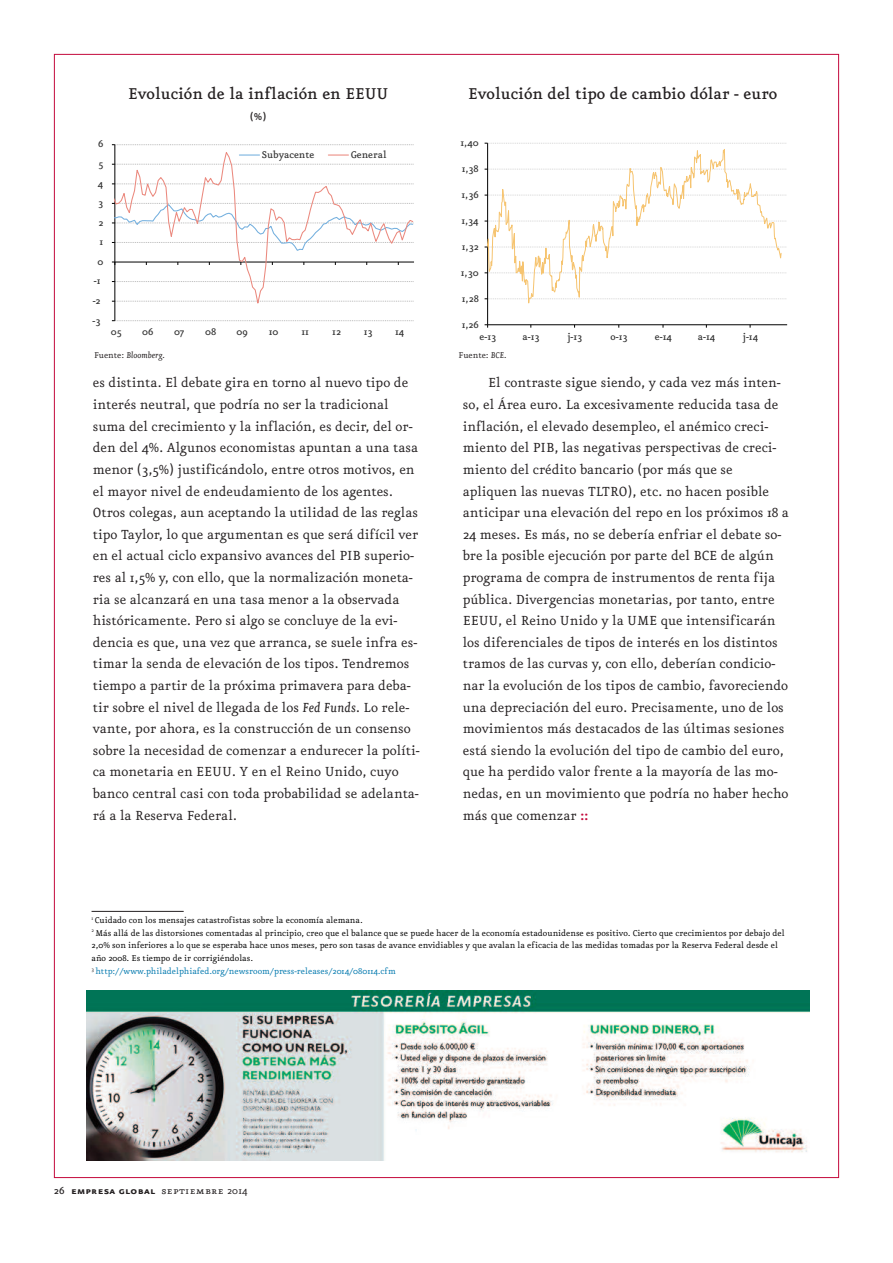
<style>
.page{position:relative;width:893px;height:1263px;background:#fff}
.page>*{position:absolute;margin:0;border:0;box-sizing:border-box;transform-origin:0 0}
.t1{font:500 18.75px "Eureka";color:#231f20}
.t2{font:15.75px/21.6px "Eureka";color:#231f20}
.t3{font:12px "Eureka Sans Bold Caps";letter-spacing:.025em;color:#231f20}
.t4{font:500 12px "Eureka";color:#231f20}
.t5{font:500 11.55px "Eureka";letter-spacing:-.005em;color:#333}
.t6{font:10.2px/12.8px "Eureka";color:#000}
.t7{font:italic 10.2px "Eureka";color:#231f20}
.t8{font:10.2px "Eureka";color:#231f20}
.s1{font-style:normal}
.s2{font-style:italic}
.s3{font-family:"Eureka Sans";font-weight:700;color:#c40a3c}
.s4{color:#0078ae}
.s5{font-family:"Eureka";font-weight:500}
.s6{font-family:"Eureka Small Caps"}
.s7{font-family:"Eureka"}
</style>
<div class="page">
<img style="left:87px;top:991px;width:723px;height:170px">
<hr style="left:92px;top:911px;width:92px;height:1px;background:#231f20">
<hr style="left:115px;top:145px;width:1px;height:176px;background:#000">
<svg style="left:112px;top:320px;width:302px;height:1px"></svg>
<svg style="left:115px;top:145px;width:299px;height:163px"></svg>
<hr style="left:239px;top:154px;width:21px;height:2px;background:#73afde">
<hr style="left:328px;top:154px;width:20px;height:2px;background:#eb897e">
<svg style="left:485px;top:142px;width:302px;height:186px"></svg>
<p class="t5" style="left:98px;top:139px;width:7px">6</p>
<p class="t5" style="left:99px;top:158px;width:6px">5</p>
<p class="t5" style="left:98px;top:178px;width:7px">4</p>
<p class="t5" style="left:98px;top:197px;width:7px">3</p>
<p class="t5" style="left:98px;top:217px;width:6px">2</p>
<p class="t5" style="left:99px;top:236px;width:5px">1</p>
<p class="t5" style="left:97px;top:256px;width:7px">0</p>
<p class="t5" style="left:94px;top:276px;width:8px">-1</p>
<p class="t5" style="left:93px;top:295px;width:9px">-2</p>
<p class="t5" style="left:93px;top:315px;width:9px">-3</p>
<p class="t1" style="left:128px;top:85px;width:262px">Evolución de la inflación en EEUU</p>
<p class="t4" style="left:250px;top:111px;width:18px">(%)</p>
<p class="t5" style="left:262px;top:149px;width:54px">Subyacente</p>
<p class="t5" style="left:351px;top:149px;width:38px">General</p>
<p class="t5" style="left:111px;top:327px;width:12px">05</p>
<p class="t5" style="left:142px;top:327px;width:13px">06</p>
<p class="t5" style="left:174px;top:327px;width:12px">07</p>
<p class="t5" style="left:205px;top:327px;width:13px">08</p>
<p class="t5" style="left:237px;top:327px;width:13px">09</p>
<p class="t5" style="left:269px;top:327px;width:11px">10</p>
<p class="t5" style="left:301px;top:327px;width:9px">11</p>
<p class="t5" style="left:332px;top:327px;width:10px">12</p>
<p class="t5" style="left:364px;top:327px;width:10px">13</p>
<p class="t5" style="left:395px;top:327px;width:11px">14</p>
<p class="t7" style="left:94px;top:350px;width:72px"><span class="s1">Fuente:</span> Bloomberg.</p>
<p class="t1" style="left:468px;top:85px;width:311px">Evolución del tipo de cambio dólar - euro</p>
<p class="t5" style="left:460px;top:137px;width:20px">1,40</p>
<p class="t5" style="left:462px;top:163px;width:19px">1,38</p>
<p class="t5" style="left:461px;top:189px;width:19px">1,36</p>
<p class="t5" style="left:461px;top:215px;width:19px">1,34</p>
<p class="t5" style="left:462px;top:241px;width:18px">1,32</p>
<p class="t5" style="left:461px;top:267px;width:19px">1,30</p>
<p class="t5" style="left:462px;top:293px;width:18px">1,28</p>
<p class="t5" style="left:462px;top:319px;width:19px">1,26</p>
<p class="t5" style="left:479px;top:331px;width:18px">e-13</p>
<p class="t5" style="left:523px;top:331px;width:19px">a-13</p>
<p class="t5" style="left:567px;top:331px;width:17px">j-13</p>
<p class="t5" style="left:611px;top:331px;width:19px">o-13</p>
<p class="t5" style="left:655px;top:331px;width:19px">e-14</p>
<p class="t5" style="left:698px;top:331px;width:19px">a-14</p>
<p class="t5" style="left:743px;top:331px;width:17px">j-14</p>
<p class="t8" style="left:459px;top:350px;width:49px">Fuente: <span class="s2">BCE.</span></p>
<p class="t2" style="left:93px;top:373px;width:328px">es distinta. El debate gira en torno al nuevo tipo de interés neutral, que podría no ser la tradicional suma del crecimiento y la inflación, es decir, del or&shy;den del 4%. Algunos economistas apuntan a una tasa menor (3,5%) justificándolo, entre otros motivos, en el mayor nivel de endeudamiento de los agentes.<br>Otros colegas, aun aceptando la utilidad de las reglas tipo Taylor, lo que argumentan es que será difícil ver en el actual ciclo expansivo avances del PIB superio&shy;res al 1,5% y, con ello, que la normalización moneta&shy;ria se alcanzará en una tasa menor a la observada históricamente. Pero si algo se concluye de la evi&shy;dencia es que, una vez que arranca, se suele infra es&shy;timar la senda de elevación de los tipos. Tendremos tiempo a partir de la próxima primavera para deba&shy;tir sobre el nivel de llegada de los <span class="s2">Fed Funds</span>. Lo rele&shy;vante, por ahora, es la construcción de un consenso sobre la necesidad de comenzar a endurecer la políti&shy;ca monetaria en EEUU. Y en el Reino Unido, cuyo banco central casi con toda probabilidad se adelanta&shy;rá a la Reserva Federal.</p>
<p class="t2" style="left:463px;top:373px;width:328px;text-indent:26px">El contraste sigue siendo, y cada vez más inten&shy;so, el Área euro. La excesivamente reducida tasa de inflación, el elevado desempleo, el anémico creci&shy;miento del PIB, las negativas perspectivas de creci&shy;miento del crédito bancario (por más que se apliquen las nuevas TLTRO), etc. no hacen posible anticipar una elevación del repo en los próximos 18 a 24 meses. Es más, no se debería enfriar el debate so&shy;bre la posible ejecución por parte del BCE de algún programa de compra de instrumentos de renta fija pública. Divergencias monetarias, por tanto, entre EEUU, el Reino Unido y la UME que intensificarán los diferenciales de tipos de interés en los distintos tramos de las curvas y, con ello, deberían condicio&shy;nar la evolución de los tipos de cambio, favoreciendo una depreciación del euro. Precisamente, uno de los movimientos más destacados de las últimas sesiones está siendo la evolución del tipo de cambio del euro, que ha perdido valor frente a la mayoría de las mo&shy;nedas, en un movimiento que podría no haber hecho más que comenzar <span class="s3">::</span></p>
<p class="t6" style="left:92px;top:914px;width:695px"><sup>1</sup> Cuidado con los mensajes catastrofistas sobre la economía alemana.<br><sup>2</sup> Más allá de las distorsiones comentadas al principio, creo que el balance que se puede hacer de la economía estadounidense es positivo. Cierto que crecimientos por debajo del 2,0% son inferiores a lo que se esperaba hace unos meses, pero son tasas de avance envidiables y que avalan la eficacia de las medidas tomadas por la Reserva Federal desde el año 2008. Es tiempo de ir corrigiéndolas.<br><sup>3</sup> <span class="s4">http://www.philadelphiafed.org/newsroom/press-releases/2014/080114.cfm</span></p>
<p class="t3" style="left:54px;top:1184px;width:195px"><span class="s5">26</span> empresa global <span class="s6">septiembre</span> <span class="s7">2014</span></p>
</div>
